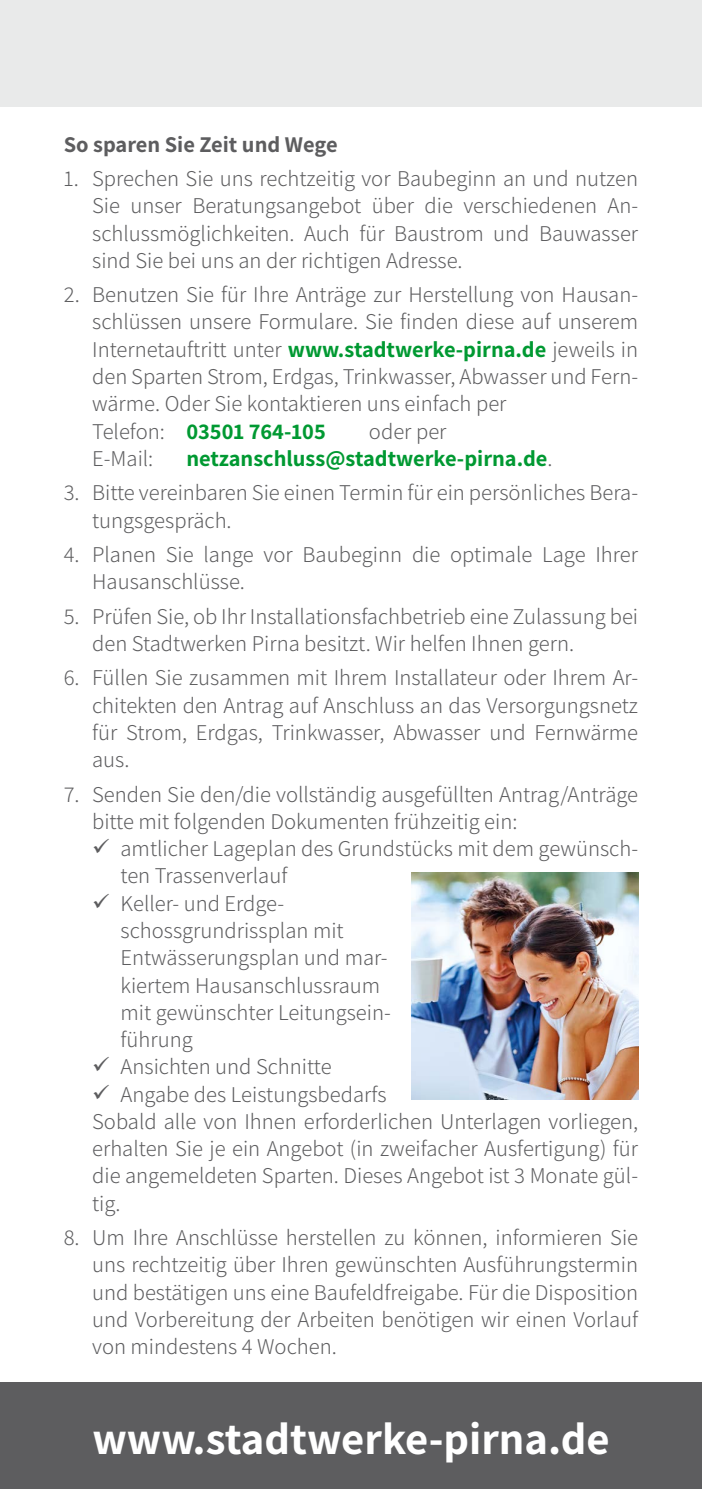
<style>
.page{position:relative;width:702px;height:1489px;background:#fff}
.page>*{position:absolute;margin:0;border:0;box-sizing:border-box;transform-origin:0 0}
.t1{font:700 45px "Assistant";color:#fff}
.t2{font:300 22.5px/27.2px "Assistant";color:#5d5d5f}
.t3{font:700 22.5px "Assistant";color:#009932}
.t4{font:700 22.5px "Assistant";color:#5d5d5f}
.s1{font-weight:700;color:#009932}
.s2{font-weight:300;color:#5d5d5f}
</style>
<div class="page">
<div style="left:0;top:0;width:702px;height:106px;background:#e9eaea"></div>
<div style="left:0;top:1382px;width:702px;height:106px;background:#5d5d5f"></div>
<img style="left:411px;top:872px;width:227px;height:226px">
<p class="t4" style="left:64px;top:129px;width:275px">So sparen Sie Zeit und Wege</p>
<p class="t2" style="left:92px;top:164px;width:547px;text-align:justify;text-indent:-28px">1. Sprechen Sie uns rechtzeitig vor Baubeginn an und nutzen Sie unser Beratungsangebot über die verschiedenen An&shy;schlussmöglichkeiten. Auch für Baustrom und Bauwasser sind Sie bei uns an der richtigen Adresse.</p>
<p class="t2" style="left:92px;top:280px;width:547px;text-indent:-28px">2. Benutzen Sie für Ihre Anträge zur Herstellung von Hausan&shy;schlüssen unsere Formulare. Sie finden diese auf unserem Internetauftritt unter <span class="s1">www.stadtwerke-pirna.de</span> jeweils in den Sparten Strom, Erdgas, Trinkwasser, Abwasser und Fern&shy;wärme. Oder Sie kontaktieren uns einfach per<br>Telefon: <span class="s1">03501 764-105</span></p>
<p class="t2" style="left:369px;top:416px;width:79px">oder per</p>
<p class="t2" style="left:92px;top:443px;width:63px">E-Mail:</p>
<p class="t3" style="left:186px;top:443px;width:367px">netzanschluss@stadtwerke-pirna.de<span class="s2">.</span></p>
<p class="t2" style="left:92px;top:478px;width:547px;text-indent:-28px">3. Bitte vereinbaren Sie einen Termin für ein persönliches Bera&shy;tungsgespräch.</p>
<p class="t2" style="left:92px;top:539px;width:547px;text-indent:-28px">4. Planen Sie lange vor Baubeginn die optimale Lage Ihrer<br>Hausanschlüsse.</p>
<p class="t2" style="left:92px;top:601px;width:547px;text-indent:-28px">5. Prüfen Sie, ob Ihr Installationsfachbetrieb eine Zulassung bei den Stadtwerken Pirna besitzt. Wir helfen Ihnen gern.</p>
<p class="t2" style="left:92px;top:663px;width:547px;text-align:justify;text-indent:-28px">6. Füllen Sie zusammen mit Ihrem Installateur oder Ihrem Ar&shy;chitekten den Antrag auf Anschluss an das Versorgungsnetz für Strom, Erdgas, Trinkwasser, Abwasser und Fernwärme aus.</p>
<p class="t2" style="left:92px;top:779px;width:547px;text-indent:-28px">7. Senden Sie den/die vollständig ausgefüllten Antrag/Anträge bitte mit folgenden Dokumenten frühzeitig ein:</p>
<p class="t2" style="left:120px;top:833px;width:519px;text-indent:-28px">✓ amtlicher Lageplan des Grundstücks mit dem gewünsch&shy;ten Trassenverlauf</p>
<p class="t2" style="left:120px;top:888px;width:272px;text-indent:-28px">✓ Keller- und Erdge&shy;schossgrundrissplan mit<br>Entwässerungsplan und mar&shy;kiertem Hausanschlussraum mit gewünschter Leitungsein&shy;führung</p>
<p class="t2" style="left:92px;top:1052px;width:241px">✓ Ansichten und Schnitte</p>
<p class="t2" style="left:92px;top:1079px;width:547px">✓ Angabe des Leistungsbedarfs<br>Sobald alle von Ihnen erforderlichen Unterlagen vorliegen, erhalten Sie je ein Angebot (in zweifacher Ausfertigung) für die angemeldeten Sparten. Dieses Angebot ist 3 Monate gül&shy;tig.</p>
<p class="t2" style="left:92px;top:1222px;width:547px;text-align:justify;text-indent:-28px">8. Um Ihre Anschlüsse herstellen zu können, informieren Sie uns rechtzeitig über Ihren gewünschten Ausführungstermin und bestätigen uns eine Baufeldfreigabe. Für die Disposition und Vorbereitung der Arbeiten benötigen wir einen Vorlauf von mindestens 4 Wochen.</p>
<h1 class="t1" style="left:92px;top:1407px;width:518px">www.stadtwerke-pirna.de</h1>
</div>
